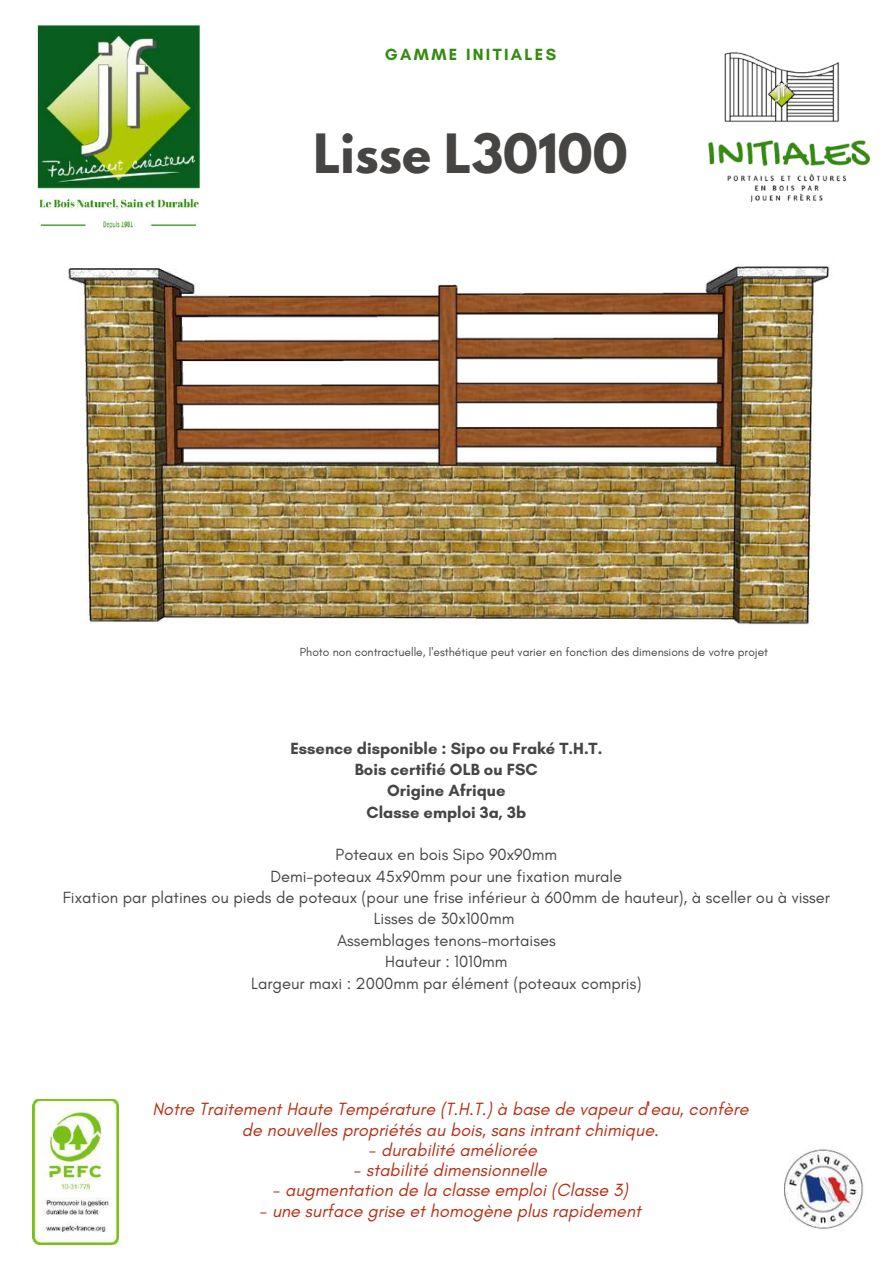
<style>
.page{position:relative;width:893px;height:1264px;background:#fff}
.page>*{position:absolute;margin:0;border:0;box-sizing:border-box;transform-origin:0 0}
.t1{font:700 48px "League Spartan";color:#464544}
.t2{font:italic 18px/20.2px "Glacial Indifference";color:#b82e14;text-align:center}
.t3{font:16.5px/21.3px "Glacial Indifference";color:#464544;text-align:center}
.t4{font:700 16.5px/21.3px "Glacial Indifference";color:#464544;text-align:center}
.t5{font:700 16.5px "Glacial Indifference";letter-spacing:.14em;color:#338c10}
.t6{font:12px "Glacial Indifference";color:#464544}
</style>
<div class="page">
<img style="left:708px;top:52px;width:163px;height:150px">
<img style="left:68px;top:266px;width:762px;height:359px">
<img style="left:37px;top:25px;width:214px;height:247px">
<img style="left:784px;top:1149px;width:80px;height:80px">
<img style="left:32px;top:1099px;width:87px;height:144px">
<p class="t5" style="left:385px;top:44px;width:173px">GAMME INITIALES</p>
<h1 class="t1" style="left:313px;top:130px;width:316px">Lisse L30100</h1>
<p class="t6" style="left:300px;top:644px;width:470px">Photo non contractuelle, l'esthétique peut varier en fonction des dimensions de votre projet</p>
<p class="t4" style="left:290px;top:737px;width:313px">Essence disponible : Sipo ou Fraké T.H.T.<br>Bois certifié OLB ou FSC<br>Origine Afrique<br>Classe emploi 3a, 3b</p>
<p class="t3" style="left:63px;top:844px;width:768px">Poteaux en bois Sipo 90x90mm<br>Demi-poteaux 45x90mm pour une fixation murale<br>Fixation par platines ou pieds de poteaux (pour une frise inférieur à 600mm de hauteur), à sceller ou à visser Lisses de 30x100mm<br>Assemblages tenons-mortaises<br>Hauteur : 1010mm<br>Largeur maxi : 2000mm par élément (poteaux compris)</p>
<p class="t2" style="left:152px;top:1098px;width:597px">Notre Traitement Haute Température (T.H.T.) à base de vapeur d'eau, confère de nouvelles propriétés au bois, sans intrant chimique.</p>
<p class="t2" style="left:369px;top:1139px;width:169px">- durabilité améliorée</p>
<p class="t2" style="left:354px;top:1159px;width:194px">- stabilité dimensionnelle</p>
<p class="t2" style="left:273px;top:1179px;width:356px">- augmentation de la classe emploi (Classe 3)</p>
<p class="t2" style="left:260px;top:1199px;width:383px">- une surface grise et homogène plus rapidement</p>
</div>
